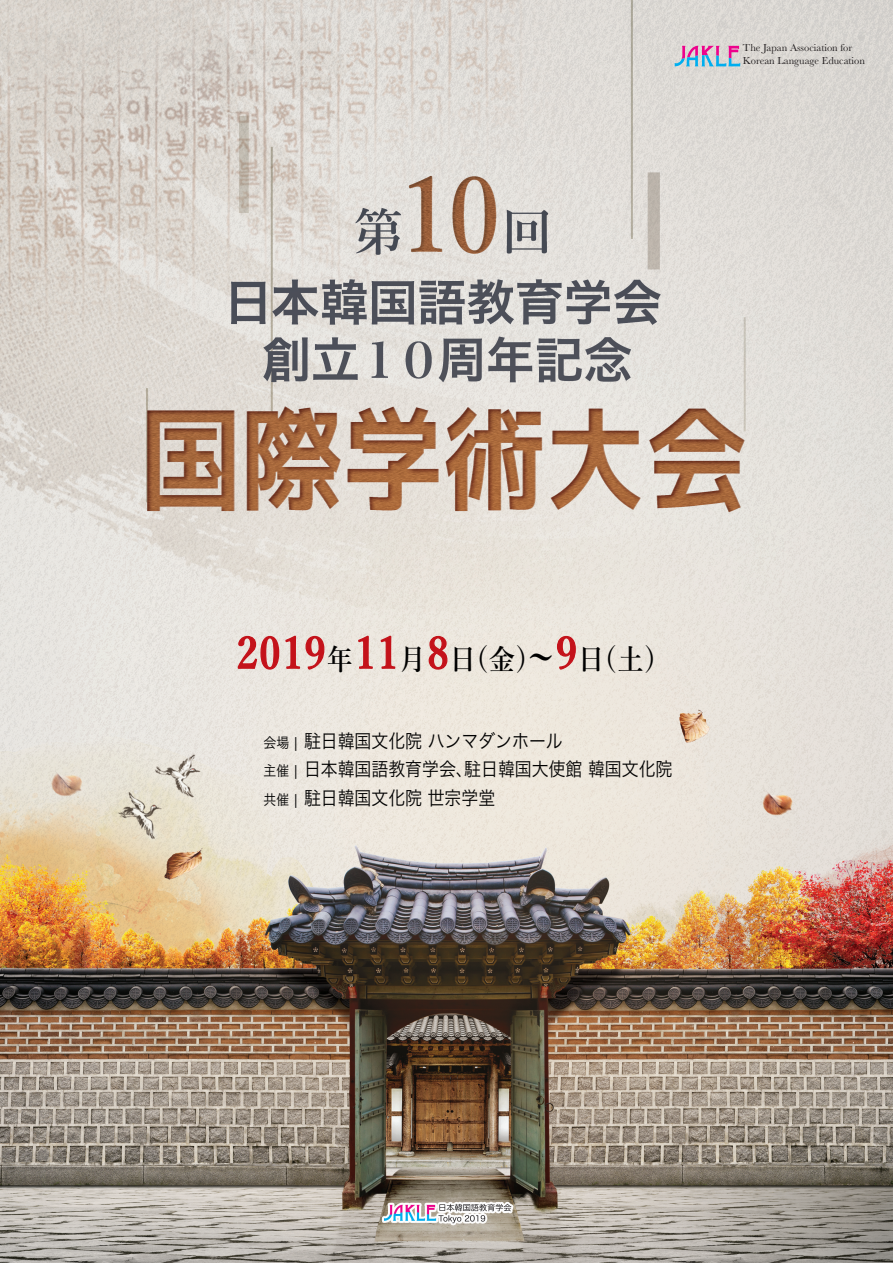
<style>
.page{position:relative;width:893px;height:1263px;background:#fff}
.page>*{position:absolute;margin:0;border:0;box-sizing:border-box;transform-origin:0 0}
.t1{font:600 29.03px "Yu Min";color:#000;scale:.91 1}
.t2{font:18.75px/28.5px "Hira Kaku Pro W3";color:#000;scale:.9 1}
.t3{font:10.5px/12.6px "Baskerville";color:#231f20}
.s1{font-size:43.5px;color:#c4121a}
.s2{font-size:43.5px}
.s3{font-size:14.25px}
</style>
<div class="page">
<img style="left:0;top:0;width:893px;height:1263px">
<svg style="left:675px;top:46px;width:65px;height:20px"></svg>
<p class="t3" style="left:743px;top:41px;width:124px">The Japan Association for<br>Korean Language Education</p>
<h1 class="t1" style="left:237px;top:643px;width:461px"><span class="s1">2019</span>年<span class="s1">11</span>月<span class="s1">8</span>日(金)<span class="s2">~</span><span class="s1">9</span>日(土)</h1>
<p class="t2" style="left:264px;top:725px;width:456px"><span class="s3">会場 |</span> 駐日韓国文化院ハンマダンホール<br><span class="s3">主催 |</span> 日本韓国語教育学会、駐日韓国大使館韓国文化院<span class="s3">共催 |</span> 駐日韓国文化院世宗学堂</p>
</div>
